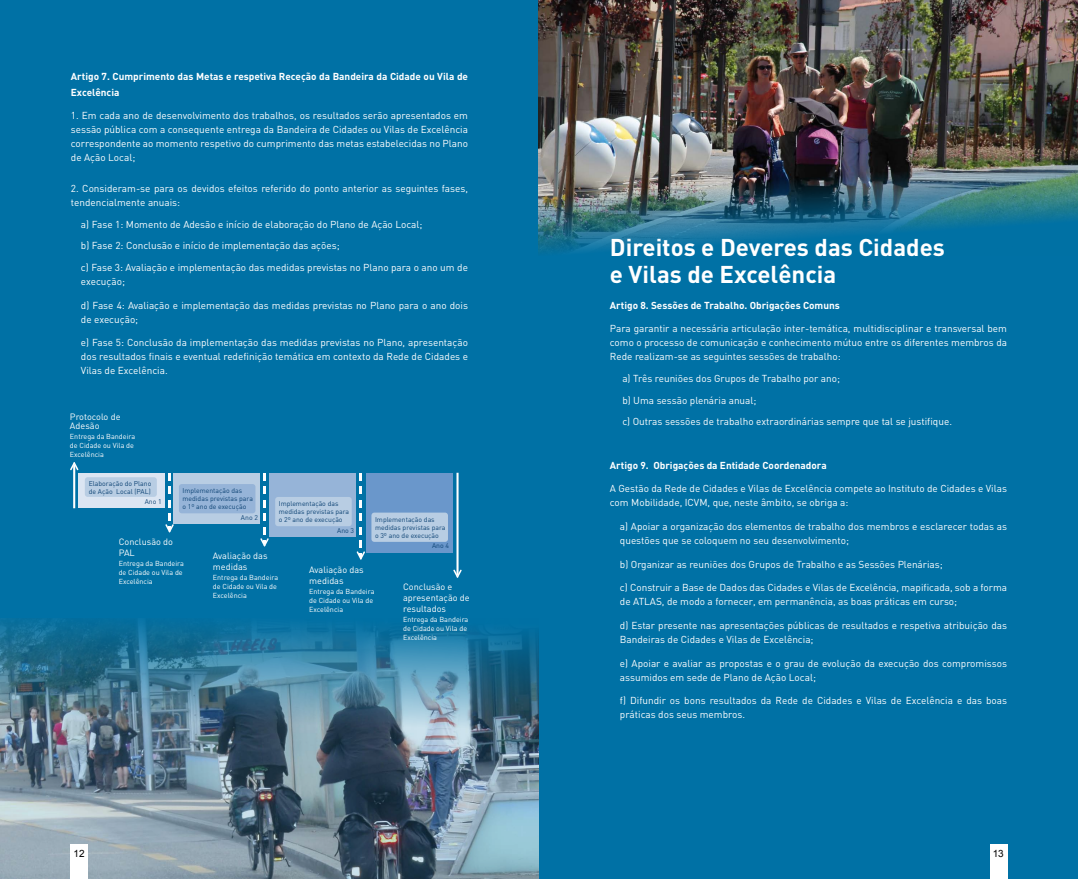
<style>
.page{position:relative;width:1078px;height:879px;background:#fff}
.page>*{position:absolute;margin:0;border:0;box-sizing:border-box;transform-origin:0 0}
.t1{font:700 24px/27px "DIN";color:#fff}
.t2{font:10px/14px "DIN";color:#fff}
.t3{font:700 10px/16px "DIN";color:#fff}
.t4{font:10px "Arial";color:#000}
.t5{font:9.1px/10.9px "DIN";color:#fff}
.t6{font:7.2px/9px "DIN";color:#fff}
.t7{font:6.9px/8.1px "DIN";color:#0d4374}
</style>
<div class="page">
<div style="left:0;top:0;width:1077px;height:879px;background:#0071a5"></div>
<img style="left:0;top:618px;width:539px;height:261px">
<img style="left:539px;top:0;width:538px;height:253px">
<div style="left:71px;top:845px;width:17px;height:34px;background:#fff"></div>
<div style="left:989px;top:845px;width:17px;height:34px;background:#fff"></div>
<div style="left:79px;top:473px;width:86px;height:35px;background:#dbe5f2"></div>
<div style="left:174px;top:473px;width:86px;height:50px;background:#b8cde3"></div>
<div style="left:269px;top:473px;width:86px;height:63px;background:#96b4d8"></div>
<div style="left:366px;top:473px;width:86px;height:79px;background:#6a97cb"></div>
<div style="left:85px;top:477px;width:72px;height:20px;background:#b8cde3;border-radius:3px"></div>
<svg style="left:453px;top:473px;width:8px;height:105px"></svg>
<svg style="left:168px;top:473px;width:2px;height:7px"></svg>
<svg style="left:168px;top:500px;width:2px;height:7px"></svg>
<svg style="left:168px;top:486px;width:2px;height:8px"></svg>
<svg style="left:263px;top:500px;width:2px;height:21px"></svg>
<svg style="left:263px;top:473px;width:2px;height:21px"></svg>
<svg style="left:360px;top:500px;width:2px;height:21px"></svg>
<svg style="left:360px;top:473px;width:2px;height:21px"></svg>
<svg style="left:70px;top:462px;width:8px;height:46px"></svg>
<div style="left:275px;top:497px;width:76px;height:29px;background:#b8cde3;border-radius:3px"></div>
<div style="left:179px;top:484px;width:76px;height:29px;background:#96b4d8;border-radius:3px"></div>
<div style="left:371px;top:512px;width:77px;height:30px;background:#b8cde3;border-radius:3px"></div>
<svg style="left:356px;top:527px;width:9px;height:32px"></svg>
<svg style="left:260px;top:527px;width:9px;height:19px"></svg>
<svg style="left:165px;top:513px;width:9px;height:19px"></svg>
<p class="t3" style="left:71px;top:68px;width:398px">Artigo 7. Cumprimento das Metas e respetiva Receção da Bandeira da Cidade ou Vila de<br>Excelência</p>
<p class="t2" style="left:71px;top:108px;width:398px;text-align:justify">1. Em cada ano de desenvolvimento dos trabalhos, os resultados serão apresentados em sessão pública com a consequente entrega da Bandeira de Cidades ou Vilas de Excelência correspondente ao momento respetivo do cumprimento das metas estabelecidas no Plano de Ação Local;</p>
<p class="t2" style="left:71px;top:181px;width:398px">2. Consideram-se para os devidos efeitos referido do ponto anterior as seguintes fases, tendencialmente anuais:</p>
<p class="t2" style="left:81px;top:213px;width:388px;line-height:21.7px">a) Fase 1: Momento de Adesão e início de elaboração do Plano de Ação Local;<br>b) Fase 2: Conclusão e início de implementação das ações;<br>c) Fase 3: Avaliação e implementação das medidas previstas no Plano para o ano um de</p>
<p class="t2" style="left:81px;top:274px;width:46px">execução;</p>
<p class="t2" style="left:81px;top:298px;width:388px">d) Fase 4: Avaliação e implementação das medidas previstas no Plano para o ano dois de execução;</p>
<p class="t2" style="left:81px;top:335px;width:388px;text-align:justify">e) Fase 5: Conclusão da implementação das medidas previstas no Plano, apresentação dos resultados finais e eventual redefinição temática em contexto da Rede de Cidades e Vilas de Excelência.</p>
<p class="t5" style="left:70px;top:412px;width:52px;line-height:9.1px">Protocolo de<br>Adesão</p>
<p class="t6" style="left:70px;top:432px;width:67px">Entrega da Bandeira de Cidade ou Vila de<br>Excelência</p>
<p class="t7" style="left:89px;top:479px;width:64px">Elaboração do Plano de Ação Local (PAL)</p>
<p class="t7" style="left:182px;top:486px;width:72px">Implementação das medidas previstas para o 1º ano de execução</p>
<p class="t7" style="left:241px;top:513px;width:18px">Ano 2</p>
<p class="t7" style="left:375px;top:515px;width:72px">Implementação das medidas previstas para o 3º ano de execução</p>
<p class="t7" style="left:432px;top:541px;width:18px">Ano 4</p>
<p class="t7" style="left:145px;top:498px;width:18px">Ano 1</p>
<p class="t7" style="left:279px;top:499px;width:72px">Implementação das medidas previstas para o 2º ano de execução</p>
<p class="t7" style="left:337px;top:526px;width:18px">Ano 3</p>
<p class="t5" style="left:119px;top:536px;width:56px">Conclusão do<br>PAL</p>
<p class="t6" style="left:119px;top:559px;width:67px">Entrega da Bandeira de Cidade ou Vila de<br>Excelência</p>
<p class="t5" style="left:213px;top:550px;width:56px">Avaliação das medidas</p>
<p class="t6" style="left:213px;top:572px;width:67px">Entrega da Bandeira de Cidade ou Vila de<br>Excelência</p>
<p class="t5" style="left:309px;top:564px;width:56px">Avaliação das medidas</p>
<p class="t6" style="left:309px;top:587px;width:67px">Entrega da Bandeira de Cidade ou Vila de<br>Excelência</p>
<p class="t5" style="left:403px;top:581px;width:68px">Conclusão e apresentação de resultados</p>
<p class="t6" style="left:403px;top:614px;width:67px">Entrega da Bandeira de Cidade ou Vila de<br>Excelência</p>
<h1 class="t1" style="left:609px;top:232px;width:336px">Direitos e Deveres das Cidades e Vilas de Excelência</h1>
<p class="t3" style="left:609px;top:296px;width:231px">Artigo 8. Sessões de Trabalho. Obrigações Comuns</p>
<p class="t2" style="left:609px;top:321px;width:398px;text-align:justify">Para garantir a necessária articulação inter-temática, multidisciplinar e transversal bem como o processo de comunicação e conhecimento mútuo entre os diferentes membros da Rede realizam-se as seguintes sessões de trabalho:</p>
<p class="t2" style="left:622px;top:367px;width:331px;line-height:21.7px">a) Três reuniões dos Grupos de Trabalho por ano;<br>b) Uma sessão plenária anual;<br>c) Outras sessões de trabalho extraordinárias sempre que tal se justifique.</p>
<p class="t3" style="left:609px;top:456px;width:218px">Artigo 9. Obrigações da Entidade Coordenadora</p>
<p class="t2" style="left:609px;top:481px;width:398px">A Gestão da Rede de Cidades e Vilas de Excelência compete ao Instituto de Cidades e Vilas com Mobilidade, ICVM, que, neste âmbito, se obriga a:</p>
<p class="t2" style="left:619px;top:519px;width:388px">a) Apoiar a organização dos elementos de trabalho dos membros e esclarecer todas as questões que se coloquem no seu desenvolvimento;</p>
<p class="t2" style="left:619px;top:557px;width:324px">b) Organizar as reuniões dos Grupos de Trabalho e as Sessões Plenárias;</p>
<p class="t2" style="left:619px;top:580px;width:388px">c) Construir a Base de Dados das Cidades e Vilas de Excelência, mapificada, sob a forma de ATLAS, de modo a fornecer, em permanência, as boas práticas em curso;</p>
<p class="t2" style="left:619px;top:618px;width:388px">d) Estar presente nas apresentações públicas de resultados e respetiva atribuição das<br>Bandeiras de Cidades e Vilas de Excelência;</p>
<p class="t2" style="left:619px;top:656px;width:388px">e) Apoiar e avaliar as propostas e o grau de evolução da execução dos compromissos assumidos em sede de Plano de Ação Local;</p>
<p class="t2" style="left:619px;top:693px;width:388px">f) Difundir os bons resultados da Rede de Cidades e Vilas de Excelência e das boas práticas dos seus membros.</p>
<p class="t4" style="left:74px;top:847px;width:13px">12</p>
<p class="t4" style="left:992px;top:847px;width:13px">13</p>
</div>
